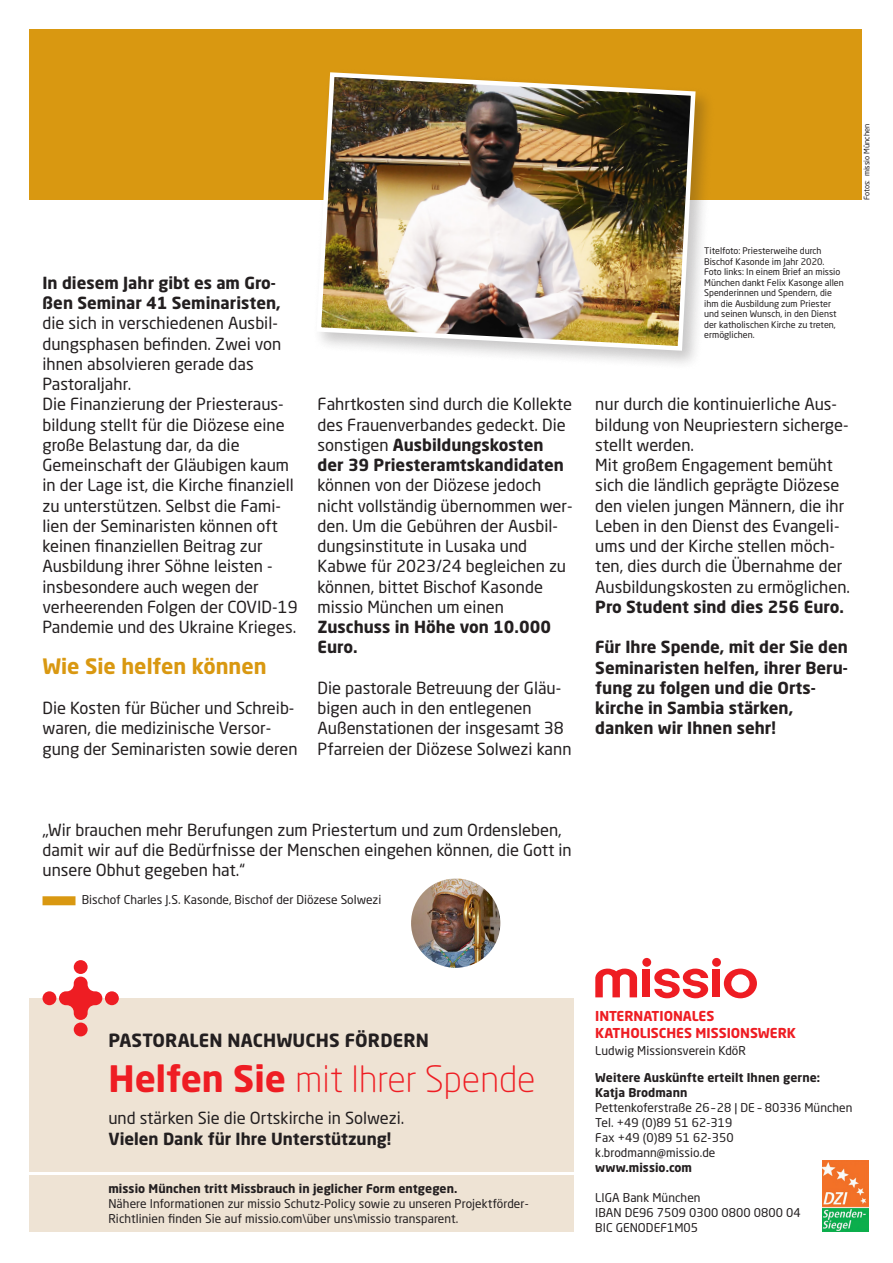
<style>
.page{position:relative;width:893px;height:1263px;background:#fff}
.page>*{position:absolute;margin:0;border:0;box-sizing:border-box;transform-origin:0 0}
.t1{font:300 36px "Neo Sans Std";color:#ee1d23}
.Fließtext_auf_GLR_bold{font:700 21px "Neo Sans Std";color:#d99811}
.t2{font:700 18px "Neo Sans Std";letter-spacing:.01em;color:#231f20}
.Fließtext_auf_GLR{font:16.5px/20.2px "Neo Sans Std";color:#231f20}
.Fließtext_auf_GLR-2{font:700 16.5px/20.2px "Neo Sans Std";color:#231f20}
.t3{font:700 13.5px "Neo Sans Std";color:#ee1d23}
.t4{font:12px/15px "Neo Sans Std";letter-spacing:.005em;color:#231f20}
.t5{font:700 12px "Neo Sans Std";letter-spacing:.005em;color:#231f20}
.t6{font:9px/10.5px "Neo Sans Std";color:#231f20}
.t7{font:7.5px "Neo Sans Std";color:#231f20}
.s1{font-weight:700}
</style>
<div class="page">
<div style="left:30px;top:30px;width:832px;height:170px;background:#d99811"></div>
<div style="left:312px;top:68px;width:404px;height:303px;background:#231f20;opacity:.25"></div>
<img style="left:314px;top:70px;width:384px;height:283px">
<div style="left:43px;top:896px;width:33px;height:9px;background:#d99811"></div>
<div style="left:30px;top:1175px;width:544px;height:57px;background:#eee3d4"></div>
<div style="left:30px;top:998px;width:544px;height:173px;background:#eee3d4"></div>
<div style="left:43px;top:991px;width:13px;height:14px;background:#ee1d23;border-radius:50%"></div>
<div style="left:105px;top:991px;width:14px;height:14px;background:#ee1d23;border-radius:50%"></div>
<div style="left:74px;top:1022px;width:14px;height:14px;background:#ee1d23;border-radius:50%"></div>
<div style="left:74px;top:960px;width:14px;height:14px;background:#ee1d23;border-radius:50%"></div>
<svg style="left:59px;top:976px;width:43px;height:44px"></svg>
<img style="left:822px;top:1160px;width:46px;height:71px">
<svg style="left:595px;top:968px;width:42px;height:29px"></svg>
<svg style="left:654px;top:968px;width:54px;height:30px"></svg>
<div style="left:643px;top:969px;width:7px;height:28px;background:#ee1d23"></div>
<div style="left:642px;top:958px;width:9px;height:9px;background:#ee1d23;border-radius:50%"></div>
<div style="left:712px;top:969px;width:8px;height:28px;background:#ee1d23"></div>
<div style="left:712px;top:958px;width:9px;height:9px;background:#ee1d23;border-radius:50%"></div>
<svg style="left:724px;top:968px;width:33px;height:30px"></svg>
<img style="left:411px;top:878px;width:89px;height:90px;border-radius:45px">
<p class="Fließtext_auf_GLR" style="left:43px;top:272px;width:240px"><span class="s1">In diesem Jahr gibt es am Gro&shy;ßen Seminar 41 Seminaristen, </span>die sich in verschiedenen Ausbil&shy;dungsphasen befinden. Zwei von ihnen absolvieren gerade das<br>Pastoraljahr.</p>
<p class="Fließtext_auf_GLR" style="left:43px;top:394px;width:244px;text-align:justify">Die Finanzierung der Priesteraus&shy;bildung stellt für die Diözese eine große Belastung dar, da die</p>
<p class="Fließtext_auf_GLR" style="left:43px;top:455px;width:253px">Gemeinschaft der Gläubigen kaum in der Lage ist, die Kirche finanziell zu unterstützen. Selbst die Fami&shy;lien der Seminaristen können oft keinen finanziellen Beitrag zur Ausbildung ihrer Söhne leisten -</p>
<p class="Fließtext_auf_GLR" style="left:43px;top:576px;width:218px">insbesondere auch wegen der</p>
<p class="Fließtext_auf_GLR" style="left:43px;top:596px;width:257px">verheerenden Folgen der COVID-19<br>Pandemie und des Ukraine Krieges.</p>
<p class="Fließtext_auf_GLR_bold" style="left:43px;top:652px;width:226px">Wie Sie helfen können</p>
<p class="Fließtext_auf_GLR" style="left:43px;top:698px;width:257px">Die Kosten für Bücher und Schreib&shy;waren, die medizinische Versor&shy;gung der Seminaristen sowie deren</p>
<p class="Fließtext_auf_GLR" style="left:318px;top:394px;width:257px">Fahrtkosten sind durch die Kollekte des Frauenverbandes gedeckt. Die sonstigen <span class="s1">Ausbildungskosten der 39 Priesteramtskandidaten </span>können von der Diözese jedoch nicht vollständig übernommen wer&shy;den. Um die Gebühren der Ausbil&shy;dungsinstitute in Lusaka und<br>Kabwe für 2023/24 begleichen zu können, bittet Bischof Kasonde missio München um einen</p>
<p class="Fließtext_auf_GLR-2" style="left:318px;top:616px;width:235px">Zuschuss in Höhe von 10.000<br>Euro.</p>
<p class="Fließtext_auf_GLR" style="left:318px;top:677px;width:245px">Die pastorale Betreuung der Gläu&shy;bigen auch in den entlegenen</p>
<p class="Fließtext_auf_GLR" style="left:318px;top:718px;width:255px">Außenstationen der insgesamt 38<br>Pfarreien der Diözese Solwezi kann</p>
<p class="t6" style="left:704px;top:245px;width:122px">Titelfoto: Priesterweihe durch<br>Bischof Kasonde im Jahr 2020.</p>
<p class="t6" style="left:704px;top:266px;width:141px">Foto links: In einem Brief an missio<br>München dankt Felix Kasonge allen<br>Spenderinnen und Spendern, die ihm die Ausbildung zum Priester und seinen Wunsch, in den Dienst der katholischen Kirche zu treten, ermöglichen.</p>
<p class="t7" style="left:862px;top:200px;width:78px;rotate:-90deg">Fotos: missio München</p>
<p class="Fließtext_auf_GLR" style="left:595px;top:394px;width:255px">nur durch die kontinuierliche Aus&shy;bildung von Neupriestern sicherge&shy;stellt werden.</p>
<p class="Fließtext_auf_GLR" style="left:595px;top:455px;width:256px">Mit großem Engagement bemüht sich die ländlich geprägte Diözese den vielen jungen Männern, die ihr Leben in den Dienst des Evangeli&shy;ums und der Kirche stellen möch&shy;ten, dies durch die Übernahme der Ausbildungskosten zu ermöglichen.<br><span class="s1">Pro Student sind dies 256 Euro.</span></p>
<p class="Fließtext_auf_GLR-2" style="left:595px;top:637px;width:254px;text-align:justify">Für Ihre Spende, mit der Sie den Seminaristen helfen, ihrer Beru&shy;fung zu folgen und die Orts-</p>
<p class="Fließtext_auf_GLR-2" style="left:595px;top:697px;width:199px">kirche in Sambia stärken,</p>
<p class="Fließtext_auf_GLR-2" style="left:595px;top:718px;width:182px">danken wir Ihnen sehr!</p>
<p class="Fließtext_auf_GLR" style="left:43px;top:819px;width:531px">„Wir brauchen mehr Berufungen zum Priestertum und zum Ordensleben, damit wir auf die Bedürfnisse der Menschen eingehen können, die Gott in unsere Obhut gegeben hat.“</p>
<p class="t4" style="left:82px;top:892px;width:301px">Bischof Charles J.S. Kasonde, Bischof der Diözese Solwezi</p>
<p class="t2" style="left:108px;top:1029px;width:322px">PASTORALEN NACHWUCHS FÖRDERN</p>
<p class="t1" style="left:108px;top:1057px;width:429px"><span class="s1">Helfen Sie</span> mit Ihrer Spende</p>
<p class="Fließtext_auf_GLR" style="left:108px;top:1107px;width:297px">und stärken Sie die Ortskirche in Solwezi.</p>
<p class="Fließtext_auf_GLR-2" style="left:108px;top:1128px;width:284px">Vielen Dank für Ihre Unterstützung!</p>
<p class="t4" style="left:108px;top:1181px;width:422px"><span class="s1">missio München tritt Missbrauch in jeglicher Form entgegen.<br></span>Nähere Informationen zur missio Schutz-Policy sowie zu unseren Projektförder-<br>Richtlinien finden Sie auf missio.com\über uns\missio transparent.</p>
<p class="t3" style="left:595px;top:1008px;width:120px">INTERNATIONALES</p>
<p class="t3" style="left:595px;top:1024px;width:202px">KATHOLISCHES MISSIONSWERK</p>
<p class="t4" style="left:595px;top:1043px;width:152px">Ludwig Missionsverein KdöR</p>
<p class="t5" style="left:595px;top:1070px;width:226px">Weitere Auskünfte erteilt Ihnen gerne:</p>
<p class="t5" style="left:595px;top:1085px;width:94px">Katja Brodmann</p>
<p class="t4" style="left:595px;top:1100px;width:259px">Pettenkoferstraße 26–28 | DE – 80336 München</p>
<p class="t4" style="left:595px;top:1115px;width:139px">Tel. +49 (0)89 51 62-319</p>
<p class="t4" style="left:595px;top:1130px;width:140px">Fax +49 (0)89 51 62-350</p>
<p class="t4" style="left:595px;top:1145px;width:122px">k.brodmann@missio.de</p>
<p class="t5" style="left:595px;top:1160px;width:98px">www.missio.com</p>
<p class="t4" style="left:595px;top:1190px;width:107px">LIGA Bank München</p>
<p class="t4" style="left:595px;top:1205px;width:207px">IBAN DE96 7509 0300 0800 0800 04</p>
<p class="t4" style="left:595px;top:1220px;width:104px">BIC GENODEF1M05</p>
</div>
